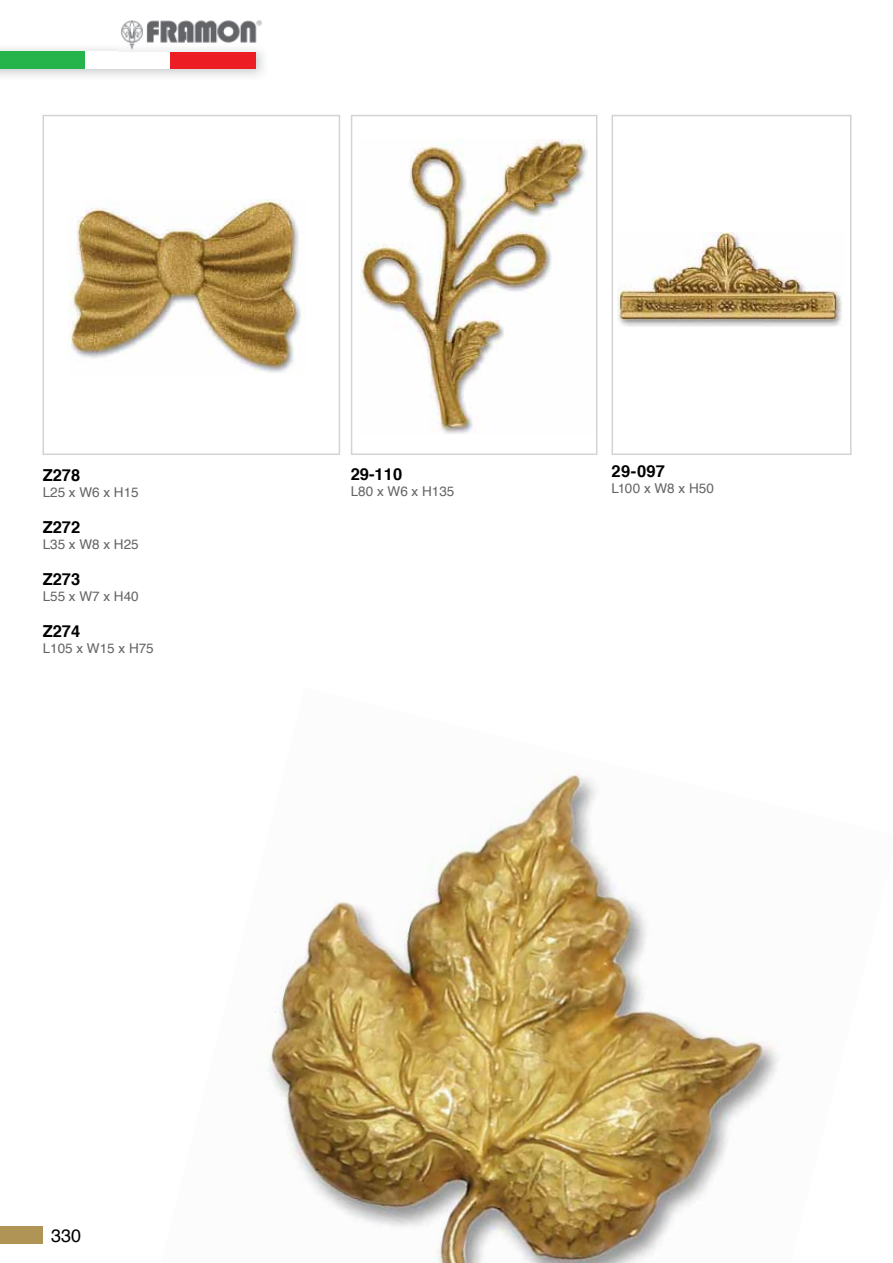
<style>
.page{position:relative;width:893px;height:1263px;background:#fff}
.page>*{position:absolute;margin:0;border:0;box-sizing:border-box;transform-origin:0 0}
.t1{font:18px "Helvetica";color:#000}
.t2{font:700 16.5px "Helvetica";color:#000}
.t3{font:13.5px "Helvetica";color:#636466}
</style>
<div class="page">
<img style="left:0;top:48px;width:264px;height:29px">
<div style="left:0;top:51px;width:85px;height:17px;background:#25b34b"></div>
<div style="left:85px;top:51px;width:85px;height:17px;background:#fff"></div>
<div style="left:170px;top:51px;width:85px;height:17px;background:#ed1d24"></div>
<div style="left:0;top:1227px;width:43px;height:17px;background:#b09455"></div>
<img style="left:118px;top:20px;width:145px;height:31px">
<svg style="left:351px;top:115px;width:246px;height:340px"></svg>
<svg style="left:43px;top:115px;width:297px;height:340px"></svg>
<svg style="left:612px;top:115px;width:239px;height:340px"></svg>
<img style="left:360px;top:139px;width:233px;height:296px">
<img style="left:68px;top:200px;width:238px;height:173px">
<img style="left:617px;top:233px;width:229px;height:93px">
<img style="left:267px;top:769px;width:512px;height:494px">
<p class="t2" style="left:43px;top:461px;width:39px">Z278</p>
<p class="t3" style="left:43px;top:482px;width:98px">L25 x W6 x H15</p>
<p class="t2" style="left:43px;top:514px;width:39px">Z272</p>
<p class="t3" style="left:43px;top:534px;width:98px">L35 x W8 x H25</p>
<p class="t2" style="left:43px;top:566px;width:39px">Z273</p>
<p class="t3" style="left:43px;top:586px;width:98px">L55 x W7 x H40</p>
<p class="t2" style="left:43px;top:618px;width:39px">Z274</p>
<p class="t3" style="left:43px;top:638px;width:113px">L105 x W15 x H75</p>
<p class="t2" style="left:351px;top:461px;width:53px">29-110</p>
<p class="t3" style="left:351px;top:481px;width:105px">L80 x W6 x H135</p>
<p class="t2" style="left:612px;top:458px;width:55px">29-097</p>
<p class="t3" style="left:612px;top:478px;width:104px">L100 x W8 x H50</p>
<h1 class="t1" style="left:51px;top:1222px;width:32px">330</h1>
</div>
